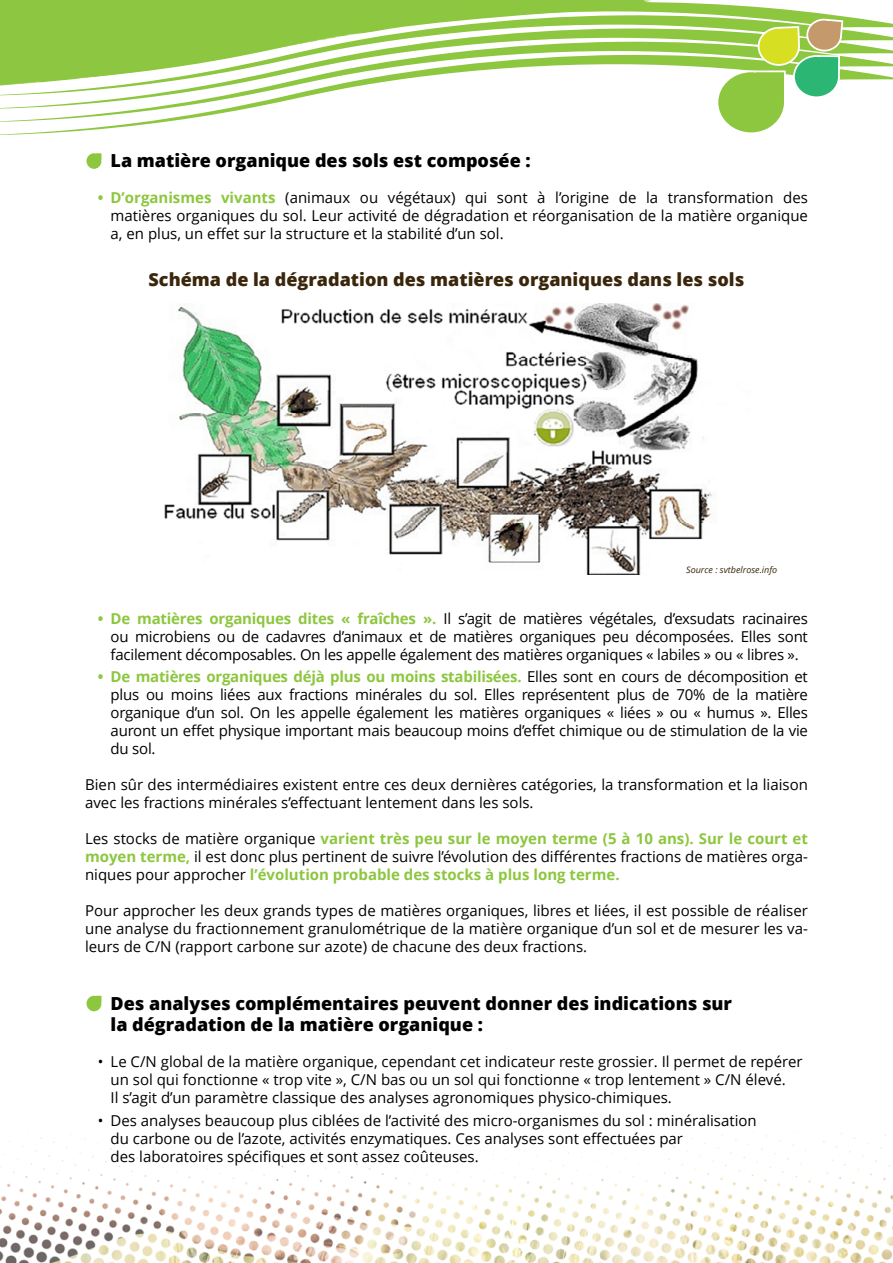
<style>
.page{position:relative;width:893px;height:1263px;background:#fff}
.page>*{position:absolute;margin:0;border:0;box-sizing:border-box;transform-origin:0 0}
.t1{font:800 18px/21.6px "Open Sans";color:#000}
.t2{font:800 18px "Open Sans";color:#3a270b}
.t3{font:15px/18px "Open Sans";color:#000;text-align:justify}
.t4{font:italic 9px "Open Sans";color:#3a270b}
.s1{font-weight:700;color:#8dc63f}
</style>
<div class="page">
<img style="left:0;top:1130px;width:893px;height:133px">
<svg style="left:0;top:0;width:652px;height:2px"></svg>
<svg style="left:0;top:122px;width:163px;height:13px"></svg>
<svg style="left:0;top:109px;width:244px;height:13px"></svg>
<svg style="left:0;top:96px;width:307px;height:13px"></svg>
<svg style="left:0;top:83px;width:376px;height:13px"></svg>
<svg style="left:0;top:2px;width:893px;height:81px;fill:#8dc640"></svg>
<svg style="left:716px;top:2px;width:128px;height:131px"></svg>
<svg style="left:84px;top:47px;width:20px;height:122px"></svg>
<img style="left:164px;top:303px;width:549px;height:272px">
<svg style="left:86px;top:995px;width:16px;height:17px"></svg>
<p class="t1" style="left:111px;top:149px;width:422px">La matière organique des sols est composée :</p>
<p class="t3" style="left:111px;top:188px;width:699px;text-indent:-13px"><span class="s1">• D’organismes vivants</span> (animaux ou végétaux) qui sont à l’origine de la transformation des matières organiques du sol. Leur activité de dégradation et réorganisation de la matière organique a, en plus, un effet sur la structure et la stabilité d’un sol.</p>
<p class="t2" style="left:149px;top:266px;width:597px">Schéma de la dégradation des matières organiques dans les sols</p>
<p class="t4" style="left:686px;top:564px;width:93px">Source : svtbelrose.info</p>
<p class="t3" style="left:111px;top:609px;width:699px;text-indent:-13px"><span class="s1">• De matières organiques dites « fraîches ».</span> Il s’agit de matières végétales, d’exsudats racinaires ou microbiens ou de cadavres d’animaux et de matières organiques peu décomposées. Elles sont facilement décomposables. On les appelle également des matières organiques « labiles » ou « libres ».</p>
<p class="t3" style="left:111px;top:667px;width:699px;text-indent:-13px"><span class="s1">• De matières organiques déjà plus ou moins stabilisées.</span> Elles sont en cours de décomposition et plus ou moins liées aux fractions minérales du sol. Elles représentent plus de 70% de la matière organique d’un sol. On les appelle également les matières organiques « liées » ou « humus ». Elles auront un effet physique important mais beaucoup moins d’effet chimique ou de stimulation de la vie du sol.</p>
<p class="t3" style="left:85px;top:775px;width:724px">Bien sûr des intermédiaires existent entre ces deux dernières catégories, la transformation et la liaison avec les fractions minérales s’effectuant lentement dans les sols.</p>
<p class="t3" style="left:85px;top:829px;width:724px">Les stocks de matière organique <span class="s1">varient très peu sur le moyen terme (5 à 10 ans). Sur le court et moyen terme,</span> il est donc plus pertinent de suivre l’évolution des différentes fractions de matières orga&shy;niques pour approcher <span class="s1">l’évolution probable des stocks à plus long terme.</span></p>
<p class="t3" style="left:85px;top:901px;width:724px">Pour approcher les deux grands types de matières organiques, libres et liées, il est possible de réaliser une analyse du fractionnement granulométrique de la matière organique d’un sol et de mesurer les va&shy;leurs de C/N (rapport carbone sur azote) de chacune des deux fractions.</p>
<p class="t1" style="left:111px;top:991px;width:623px">Des analyses complémentaires peuvent donner des indications sur la dégradation de la matière organique :</p>
<p class="t3" style="left:111px;top:1052px;width:693px;text-align:left;text-indent:-13px">• Le C/N global de la matière organique, cependant cet indicateur reste grossier. Il permet de repérer un sol qui fonctionne « trop vite », C/N bas ou un sol qui fonctionne « trop lentement » C/N élevé.<br>Il s’agit d’un paramètre classique des analyses agronomiques physico-chimiques.</p>
<p class="t3" style="left:111px;top:1111px;width:648px;text-align:left;text-indent:-13px">• Des analyses beaucoup plus ciblées de l’activité des micro-organismes du sol : minéralisation du carbone ou de l’azote, activités enzymatiques. Ces analyses sont effectuées par<br>des laboratoires spécifiques et sont assez coûteuses.</p>
</div>
